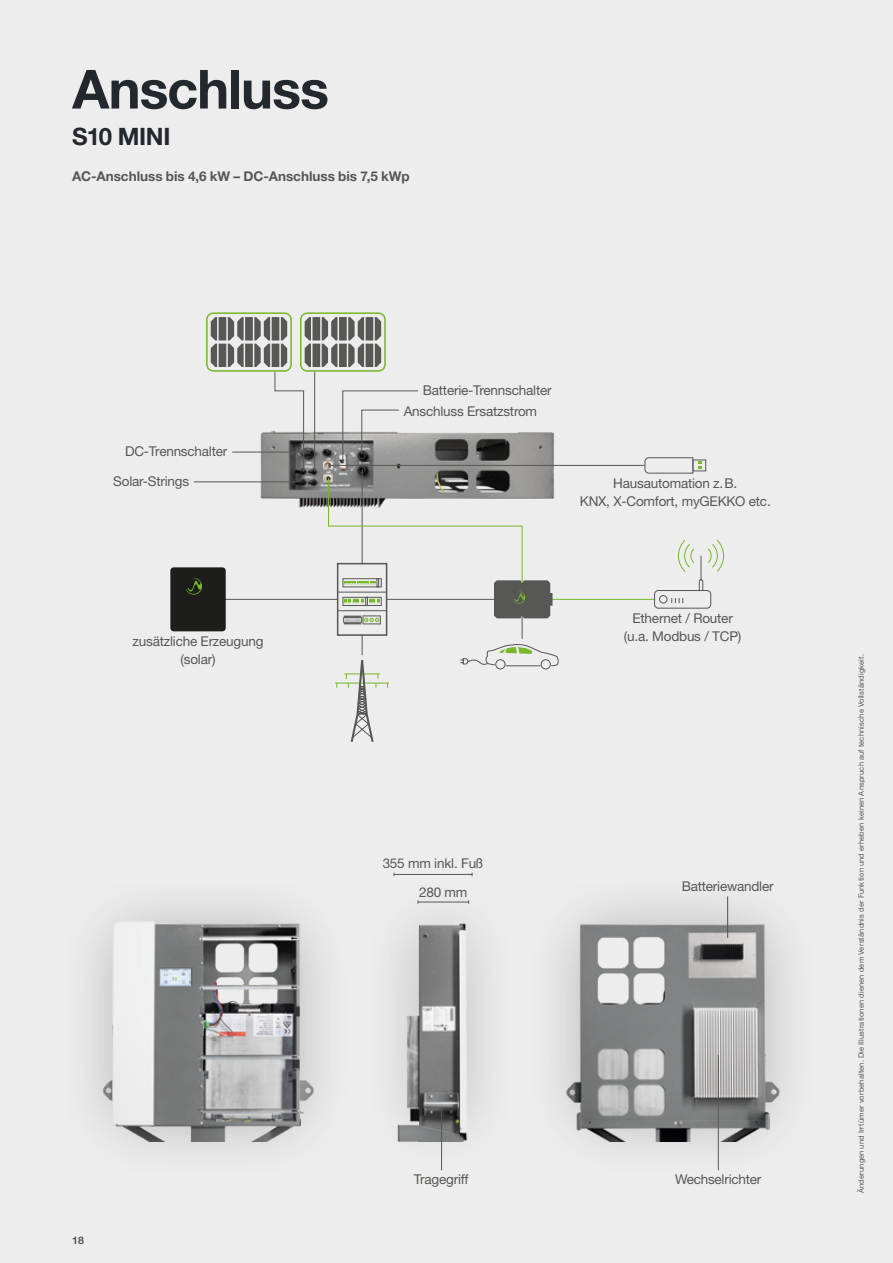
<style>
.page{position:relative;width:893px;height:1263px;background:#ededed}
.page>*{position:absolute;margin:0;border:0;box-sizing:border-box;transform-origin:0 0}
.e3dc_Headline_48pt_4{font:700 54px "Helvetica Neue LT Pro";letter-spacing:-.02em;color:#22282e}
.e3dc_Headline_16pt_1{font:700 24px "Helvetica Neue LT Pro";letter-spacing:-.02em;color:#22282e}
._08_Tabelle_Text_zen{font:13.5px/18px "Helvetica Neue LT Pro";letter-spacing:-.015em;color:#575756;text-align:center}
.e3dc_Subheadline_9pt{font:700 13.5px "Helvetica Neue LT Pro";color:#575756}
._08_Tabelle_Text{font:13.5px "Helvetica Neue LT Pro";letter-spacing:-.015em;color:#575756}
.t1{font:700 10.5px "Helvetica Neue LT Pro";color:#575756}
._05_Sternchentext{font:7.5px "Helvetica Neue LT Pro";letter-spacing:.025em;color:#575756}
</style>
<div class="page">
<svg style="left:653px;top:539px;width:72px;height:70px"></svg>
<div style="left:693px;top:460px;width:13px;height:11px;border:1px solid #575756"></div>
<svg style="left:644px;top:457px;width:58px;height:17px"></svg>
<hr style="left:328px;top:465px;width:316px;height:1px;background:#575756">
<hr style="left:549px;top:599px;width:105px;height:1px;background:#76b82a">
<div style="left:170px;top:567px;width:56px;height:64px;background:#1d1d1b;border-radius:3px"></div>
<svg style="left:186px;top:312px;width:373px;height:430px"></svg>
<hr style="left:338px;top:592px;width:49px;height:1px;background:#575756">
<hr style="left:338px;top:610px;width:49px;height:1px;background:#575756">
<img style="left:562px;top:919px;width:222px;height:222px">
<hr style="left:727px;top:896px;width:1px;height:42px;background:#575756">
<hr style="left:718px;top:1055px;width:1px;height:115px;background:#575756">
<img style="left:395px;top:920px;width:77px;height:221px">
<hr style="left:418px;top:902px;width:51px;height:1px;background:#575756">
<hr style="left:394px;top:874px;width:78px;height:1px;background:#575756">
<hr style="left:441px;top:1110px;width:1px;height:60px;background:#575756">
<img style="left:96px;top:914px;width:226px;height:227px">
<p class="e3dc_Headline_48pt_4" style="left:72px;top:56px;width:258px">Anschluss</p>
<p class="e3dc_Headline_16pt_1" style="left:72px;top:121px;width:100px">S10 MINI</p>
<p class="e3dc_Subheadline_9pt" style="left:72px;top:167px;width:339px">AC-Anschluss bis 4,6 kW – DC-Anschluss bis 7,5 kWp</p>
<p class="_08_Tabelle_Text" style="left:423px;top:382px;width:130px">Batterie-Trennschalter</p>
<p class="_08_Tabelle_Text" style="left:404px;top:403px;width:135px">Anschluss Ersatzstrom</p>
<p class="_08_Tabelle_Text_zen" style="left:125px;top:442px;width:104px">DC-Trennschalter</p>
<p class="_08_Tabelle_Text_zen" style="left:113px;top:472px;width:77px">Solar-Strings</p>
<p class="_08_Tabelle_Text_zen" style="left:580px;top:474px;width:192px">Hausautomation z.B.<br>KNX, X-Comfort, myGEKKO etc.</p>
<p class="_08_Tabelle_Text_zen" style="left:133px;top:632px;width:132px">zusätzliche Erzeugung</p>
<p class="_08_Tabelle_Text_zen" style="left:181px;top:650px;width:37px">(solar)</p>
<p class="t1" style="left:72px;top:1233px;width:13px">18</p>
<p class="_08_Tabelle_Text_zen" style="left:383px;top:854px;width:102px">355 mm inkl. Fuß</p>
<p class="_08_Tabelle_Text_zen" style="left:419px;top:882px;width:50px">280 mm</p>
<p class="_08_Tabelle_Text_zen" style="left:414px;top:1170px;width:56px">Tragegriff</p>
<p class="_08_Tabelle_Text_zen" style="left:624px;top:609px;width:119px">Ethernet / Router (u.a. Modbus / TCP)</p>
<p class="_08_Tabelle_Text_zen" style="left:682px;top:877px;width:93px">Batteriewandler</p>
<p class="_08_Tabelle_Text_zen" style="left:675px;top:1170px;width:88px">Wechselrichter</p>
<p class="_05_Sternchentext" style="left:856px;top:1193px;width:540px;rotate:-90deg">Änderungen und Irrtümer vorbehalten. Die Illustrationen dienen dem Verständnis der Funktion und erheben keinen Anspruch auf technische Vollständigkeit.</p>
</div>
